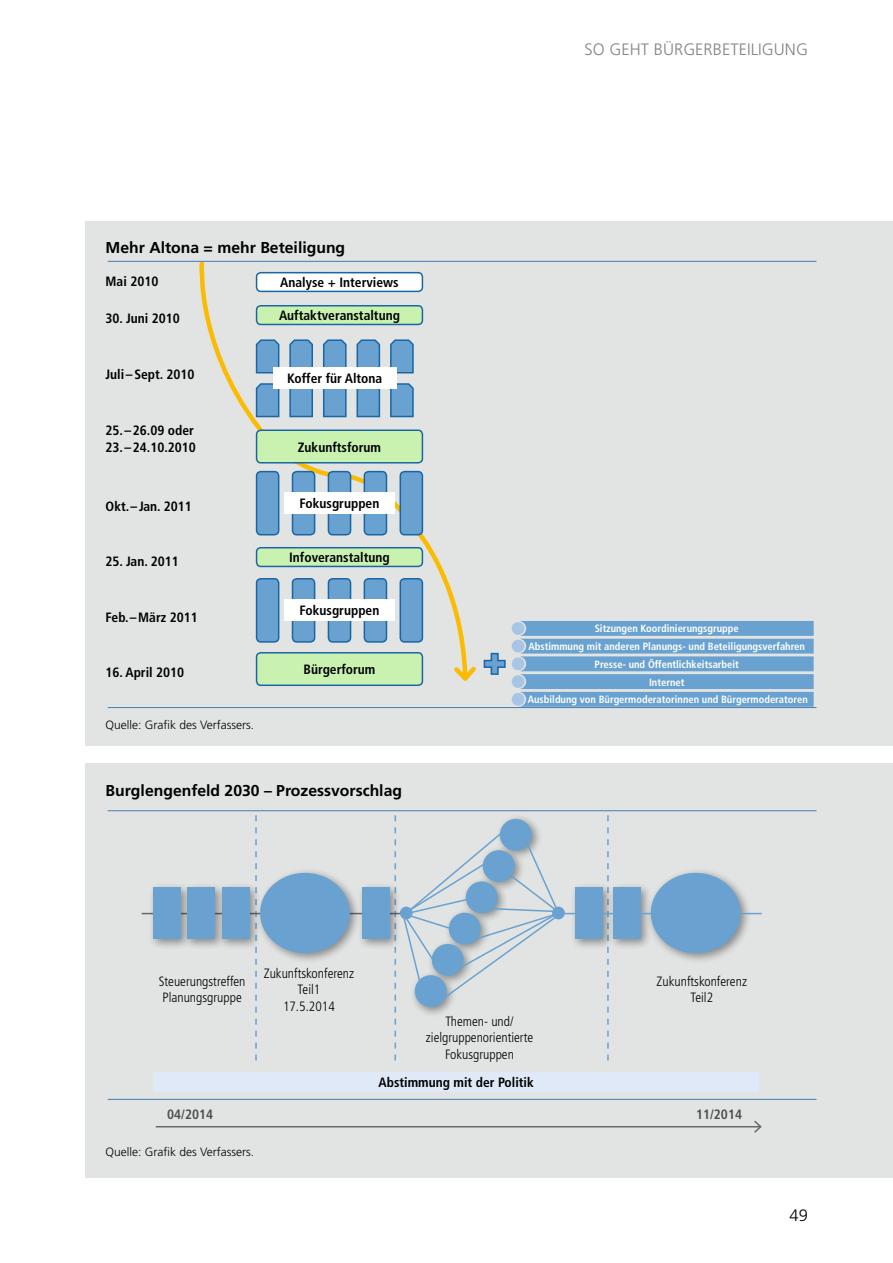
<style>
.page{position:relative;width:893px;height:1263px;background:#fff}
.page>*{position:absolute;margin:0;border:0;box-sizing:border-box;transform-origin:0 0}
.t1{font:300 16.5px "Frutiger";letter-spacing:.005em;color:#818281}
.t2{font:300 16.5px "Frutiger CE";color:#000}
.t3{font:700 15.75px "Frutiger";color:#000}
.t4{font:700 condensed 13.5px/16.5px "Frutiger";color:#000}
.t5{font:300 condensed 13.5px/16.5px "Frutiger";color:#000;text-align:center}
.t6{font:700 condensed 13.5px "Frutiger";color:#4e4e4d}
.t7{font:300 12px "Frutiger";color:#000}
.t8{font:700 condensed 10.5px "Frutiger";color:#fff}
</style>
<div class="page">
<div style="left:85px;top:221px;width:808px;height:525px;background:#e2e3e3"></div>
<div style="left:85px;top:764px;width:808px;height:414px;background:#e2e3e3"></div>
<svg style="left:195px;top:260px;width:275px;height:422px"></svg>
<div style="left:257px;top:273px;width:165px;height:18px;background:#fff;border-radius:4px"></div>
<div style="left:256px;top:272px;width:167px;height:20px;border:2px solid #1966a5;border-radius:4px"></div>
<div style="left:257px;top:306px;width:165px;height:18px;background:#c9f2b1;border-radius:4px"></div>
<div style="left:256px;top:305px;width:167px;height:20px;border:2px solid #1966a5;border-radius:4px"></div>
<div style="left:257px;top:430px;width:165px;height:33px;background:#c9f2b1;border-radius:4px"></div>
<div style="left:256px;top:429px;width:167px;height:34px;border:2px solid #1966a5;border-radius:4px"></div>
<div style="left:257px;top:653px;width:165px;height:32px;background:#c9f2b1;border-radius:4px"></div>
<div style="left:256px;top:652px;width:167px;height:34px;border:2px solid #1966a5;border-radius:4px"></div>
<svg style="left:450px;top:652px;width:56px;height:30px"></svg>
<svg style="left:255px;top:338px;width:25px;height:36px"></svg>
<svg style="left:255px;top:382px;width:25px;height:36px"></svg>
<svg style="left:289px;top:338px;width:25px;height:30px"></svg>
<svg style="left:289px;top:389px;width:25px;height:29px"></svg>
<svg style="left:322px;top:338px;width:25px;height:30px"></svg>
<svg style="left:322px;top:389px;width:25px;height:29px"></svg>
<svg style="left:356px;top:338px;width:25px;height:30px"></svg>
<svg style="left:356px;top:389px;width:25px;height:29px"></svg>
<svg style="left:389px;top:338px;width:25px;height:36px"></svg>
<svg style="left:389px;top:382px;width:25px;height:36px"></svg>
<div style="left:273px;top:368px;width:123px;height:21px;background:#fff"></div>
<div style="left:257px;top:548px;width:165px;height:18px;background:#c9f2b1;border-radius:4px"></div>
<div style="left:256px;top:547px;width:167px;height:20px;border:2px solid #1966a5;border-radius:4px"></div>
<div style="left:257px;top:472px;width:22px;height:63px;background:#69a2d0;border-radius:4px"></div>
<div style="left:256px;top:471px;width:23px;height:64px;border:2px solid #1966a5;border-radius:4px"></div>
<div style="left:400px;top:472px;width:22px;height:63px;background:#69a2d0;border-radius:4px"></div>
<div style="left:400px;top:471px;width:23px;height:64px;border:2px solid #1966a5;border-radius:4px"></div>
<div style="left:364px;top:472px;width:22px;height:63px;background:#69a2d0;border-radius:4px"></div>
<div style="left:364px;top:471px;width:23px;height:64px;border:2px solid #1966a5;border-radius:4px"></div>
<div style="left:328px;top:472px;width:23px;height:63px;background:#69a2d0;border-radius:4px"></div>
<div style="left:328px;top:471px;width:23px;height:64px;border:2px solid #1966a5;border-radius:4px"></div>
<div style="left:292px;top:472px;width:23px;height:63px;background:#69a2d0;border-radius:4px"></div>
<div style="left:292px;top:471px;width:23px;height:64px;border:2px solid #1966a5;border-radius:4px"></div>
<div style="left:257px;top:579px;width:22px;height:63px;background:#69a2d0;border-radius:4px"></div>
<div style="left:256px;top:578px;width:23px;height:65px;border:2px solid #1966a5;border-radius:4px"></div>
<div style="left:400px;top:579px;width:22px;height:63px;background:#69a2d0;border-radius:4px"></div>
<div style="left:400px;top:578px;width:23px;height:65px;border:2px solid #1966a5;border-radius:4px"></div>
<div style="left:364px;top:579px;width:22px;height:63px;background:#69a2d0;border-radius:4px"></div>
<div style="left:364px;top:578px;width:23px;height:65px;border:2px solid #1966a5;border-radius:4px"></div>
<div style="left:328px;top:579px;width:23px;height:63px;background:#69a2d0;border-radius:4px"></div>
<div style="left:328px;top:578px;width:23px;height:65px;border:2px solid #1966a5;border-radius:4px"></div>
<div style="left:292px;top:579px;width:23px;height:63px;background:#69a2d0;border-radius:4px"></div>
<div style="left:292px;top:578px;width:23px;height:65px;border:2px solid #1966a5;border-radius:4px"></div>
<div style="left:284px;top:492px;width:111px;height:22px;background:#fff"></div>
<div style="left:284px;top:600px;width:111px;height:21px;background:#fff"></div>
<div style="left:512px;top:693px;width:12px;height:13px;background:#a9c5e6;border-radius:50%"></div>
<div style="left:512px;top:675px;width:12px;height:13px;background:#a9c5e6;border-radius:50%"></div>
<div style="left:512px;top:657px;width:12px;height:13px;background:#a9c5e6;border-radius:50%"></div>
<div style="left:512px;top:640px;width:12px;height:12px;background:#a9c5e6;border-radius:50%"></div>
<svg style="left:520px;top:621px;width:294px;height:86px;background:#7aabd2"></svg>
<div style="left:512px;top:622px;width:12px;height:13px;background:#a9c5e6;border-radius:50%"></div>
<svg style="left:255px;top:815px;width:2px;height:245px"></svg>
<svg style="left:607px;top:815px;width:2px;height:245px"></svg>
<hr style="left:142px;top:913px;width:260px;height:1px;background:#686867">
<hr style="left:156px;top:1126px;width:605px;height:1px;background:#686867">
<svg style="left:752px;top:1120px;width:10px;height:13px"></svg>
<div style="left:570px;top:882px;width:44px;height:68px;background:#000;opacity:.4"></div>
<div style="left:575px;top:887px;width:28px;height:52px;background:#69a2d0"></div>
<div style="left:608px;top:882px;width:44px;height:68px;background:#000;opacity:.4"></div>
<div style="left:613px;top:887px;width:28px;height:52px;background:#69a2d0"></div>
<div style="left:645px;top:868px;width:106px;height:96px;background:#000;opacity:.4"></div>
<div style="left:651px;top:873px;width:90px;height:80px;background:#69a2d0;border-radius:50%"></div>
<svg style="left:395px;top:815px;width:168px;height:245px"></svg>
<hr style="left:558px;top:913px;width:204px;height:1px;background:#69a2d0">
<div style="left:148px;top:882px;width:44px;height:68px;background:#000;opacity:.4"></div>
<div style="left:153px;top:887px;width:28px;height:52px;background:#69a2d0"></div>
<div style="left:182px;top:882px;width:44px;height:68px;background:#000;opacity:.4"></div>
<div style="left:187px;top:887px;width:28px;height:52px;background:#69a2d0"></div>
<div style="left:217px;top:882px;width:44px;height:68px;background:#000;opacity:.4"></div>
<div style="left:222px;top:887px;width:27px;height:52px;background:#69a2d0"></div>
<div style="left:357px;top:882px;width:44px;height:68px;background:#000;opacity:.4"></div>
<div style="left:362px;top:887px;width:28px;height:52px;background:#69a2d0"></div>
<div style="left:255px;top:868px;width:106px;height:96px;background:#000;opacity:.4"></div>
<div style="left:260px;top:873px;width:90px;height:80px;background:#69a2d0;border-radius:50%"></div>
<div style="left:153px;top:1072px;width:606px;height:19px;background:#dfe9f7"></div>
<hr style="left:108px;top:707px;width:708px;height:1px;background:#497bb3">
<hr style="left:108px;top:810px;width:708px;height:1px;background:#497bb3">
<hr style="left:108px;top:1099px;width:708px;height:1px;background:#497bb3">
<hr style="left:108px;top:261px;width:708px;height:1px;background:#497bb3">
<p class="t3" style="left:106px;top:238px;width:241px">Mehr Altona = mehr Beteiligung</p>
<p class="t4" style="left:106px;top:273px;width:54px">Mai 2010</p>
<p class="t4" style="left:280px;top:274px;width:120px">Analyse + Interviews</p>
<p class="t4" style="left:279px;top:307px;width:122px">Auftaktveranstaltung</p>
<p class="t4" style="left:106px;top:310px;width:76px">30. Juni 2010</p>
<p class="t4" style="left:106px;top:366px;width:90px">Juli–Sept. 2010</p>
<p class="t4" style="left:106px;top:422px;width:92px">25.–26.09 oder<br>23.–24.10.2010</p>
<p class="t4" style="left:106px;top:498px;width:88px">Okt.–Jan. 2011</p>
<p class="t4" style="left:106px;top:554px;width:75px">25. Jan. 2011</p>
<p class="t4" style="left:106px;top:609px;width:94px">Feb.–März 2011</p>
<p class="t4" style="left:106px;top:664px;width:80px">16. April 2010</p>
<p class="t7" style="left:106px;top:718px;width:150px">Quelle: Grafik des Verfassers.</p>
<p class="t4" style="left:287px;top:370px;width:97px">Koffer für Altona</p>
<p class="t4" style="left:298px;top:439px;width:85px">Zukunftsforum</p>
<p class="t4" style="left:300px;top:495px;width:81px">Fokusgruppen</p>
<p class="t4" style="left:289px;top:549px;width:102px">Infoveranstaltung</p>
<p class="t4" style="left:294px;top:602px;width:81px">Fokusgrup en</p>
<p class="t4" style="left:300px;top:602px;width:81px">Fokusgruppen</p>
<p class="t4" style="left:304px;top:661px;width:73px">Bürgerforum</p>
<p class="t3" style="left:106px;top:782px;width:298px">Burglengenfeld 2030 – Prozessvorschlag</p>
<p class="t1" style="left:584px;top:40px;width:225px">SO GEHT BÜRGERBETEILIGUNG</p>
<p class="t8" style="left:595px;top:622px;width:146px">Sitzungen Koordinierungsgruppe</p>
<p class="t8" style="left:528px;top:640px;width:278px">Abstimmung mit anderen Planungs- und Beteiligungsverfahren</p>
<p class="t8" style="left:595px;top:658px;width:146px">Presse- und Öffentlichkeitsarbeit</p>
<p class="t8" style="left:649px;top:676px;width:37px">Internet</p>
<p class="t8" style="left:528px;top:693px;width:282px">Ausbildung von Bürgermoderatorinnen und Bürgermoderatoren</p>
<p class="t5" style="left:264px;top:965px;width:92px">Zukunftskonferenz<br>Teil1<br>17.5.2014</p>
<p class="t5" style="left:159px;top:973px;width:88px;text-align:left">Steuerungstreffen<br>Planungsgruppe</p>
<p class="t5" style="left:657px;top:973px;width:92px">Zukunftskonferenz<br>Teil2</p>
<p class="t5" style="left:426px;top:1013px;width:109px">Themen- und/ zielgruppenorientierte<br>Fokusgruppen</p>
<p class="t4" style="left:378px;top:1074px;width:157px">Abstimmung mit der Politik</p>
<p class="t6" style="left:167px;top:1106px;width:47px">04/2014</p>
<p class="t6" style="left:696px;top:1106px;width:47px">11/2014</p>
<p class="t7" style="left:106px;top:1145px;width:150px">Quelle: Grafik des Verfassers.</p>
<p class="t2" style="left:789px;top:1205px;width:20px">49</p>
</div>
